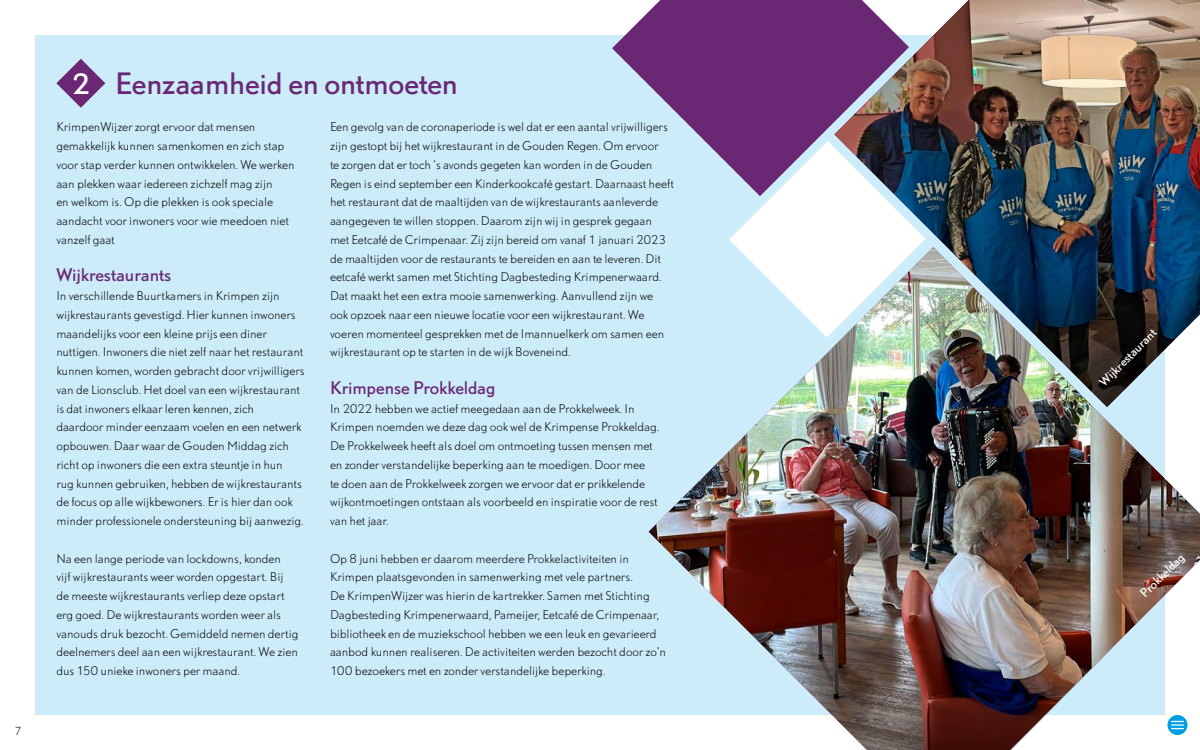
<style>
.page{position:relative;width:1200px;height:750px;background:#fff}
.page>*{position:absolute;margin:0;border:0;box-sizing:border-box;transform-origin:0 0}
.t1{font:27.5px "DTL Nobel T";letter-spacing:-.01em;color:#6a2874}
.t2{font:26.25px "DTL Nobel T";color:#fff}
.t3{font:16.25px "DTL Nobel T";letter-spacing:-.005em;color:#6a2874}
.t4{font:300 11.25px/18.8px "DTL Nobel T";letter-spacing:-.01em;color:#000}
.t5{font:11.25px "DTL Nobel T";color:#fff}
.t6{font:300 10.25px "DTL Nobel T";color:#000}
</style>
<div class="page">
<div style="left:35px;top:35px;width:1130px;height:680px;background:#ccecf9"></div>
<img style="left:909px;top:0;width:291px;height:247px">
<img style="left:649px;top:247px;width:551px;height:488px">
<svg style="left:612px;top:0;width:297px;height:165px;fill:#6a2874"></svg>
<svg style="left:729px;top:141px;width:197px;height:196px"></svg>
<img style="left:725px;top:607px;width:429px;height:143px">
<img style="left:947px;top:247px;width:253px;height:160px">
<svg style="left:56px;top:59px;width:49px;height:49px"></svg>
<p class="t6" style="left:15px;top:724px;width:9px">7</p>
<h1 class="t1" style="left:115px;top:64px;width:344px">Eenzaamheid en ontmoeten</h1>
<p class="t4" style="left:56px;top:117px;width:240px">KrimpenWijzer zorgt ervoor dat mensen gemakkelijk kunnen samenkomen en zich stap voor stap verder kunnen ontwikkelen. We werken aan plekken waar iedereen zichzelf mag zijn<br>en welkom is. Op die plekken is ook speciale aandacht voor inwoners voor wie meedoen niet vanzelf gaat</p>
<h3 class="t3" style="left:56px;top:264px;width:116px">Wijkrestaurants</h3>
<p class="t4" style="left:56px;top:286px;width:250px">In verschillende Buurtkamers in Krimpen zijn wijkrestaurants gevestigd. Hier kunnen inwoners maandelijks voor een kleine prijs een diner nuttigen. Inwoners die niet zelf naar het restaurant kunnen komen, worden gebracht door vrijwilligers van de Lionsclub. Het doel van een wijkrestaurant is dat inwoners elkaar leren kennen, zich<br>daardoor minder eenzaam voelen en een netwerk opbouwen. Daar waar de Gouden Middag zich richt op inwoners die een extra steuntje in hun<br>rug kunnen gebruiken, hebben de wijkrestaurants de focus op alle wijkbewoners. Er is hier dan ook minder professionele ondersteuning bij aanwezig.</p>
<p class="t4" style="left:56px;top:549px;width:244px">Na een lange periode van lockdowns, konden<br>vijf wijkrestaurants weer worden opgestart. Bij de meeste wijkrestaurants verliep deze opstart erg goed. De wijkrestaurants worden weer als vanouds druk bezocht. Gemiddeld nemen dertig deelnemers deel aan een wijkrestaurant. We zien dus 150 unieke inwoners per maand.</p>
<h2 class="t2" style="left:72px;top:66px;width:20px">2</h2>
<p class="t4" style="left:330px;top:118px;width:345px">Een gevolg van de coronaperiode is wel dat er een aantal vrijwilligers zijn gestopt bij het wijkrestaurant in de Gouden Regen. Om ervoor<br>te zorgen dat er toch ’s avonds gegeten kan worden in de Gouden Regen is eind september een Kinderkookcafé gestart. Daarnaast heeft het restaurant dat de maaltijden van de wijkrestaurants aanleverde aangegeven te willen stoppen. Daarom zijn wij in gesprek gegaan met Eetcafé de Crimpenaar. Zij zijn bereid om vanaf 1 januari 2023 de maaltijden voor de restaurants te bereiden en aan te leveren. Dit eetcafé werkt samen met Stichting Dagbesteding Krimpenerwaard.<br>Dat maakt het een extra mooie samenwerking. Aanvullend zijn we ook opzoek naar een nieuwe locatie voor een wijkrestaurant. We voeren momenteel gesprekken met de Imannuelkerk om samen een wijkrestaurant op te starten in de wijk Boveneind.</p>
<h3 class="t3" style="left:330px;top:376px;width:167px">Krimpense Prokkeldag</h3>
<p class="t4" style="left:330px;top:399px;width:331px">In 2022 hebben we actief meegedaan aan de Prokkelweek. In Krimpen noemden we deze dag ook wel de Krimpense Prokkeldag.<br>De Prokkelweek heeft als doel om ontmoeting tussen mensen met en zonder verstandelijke beperking aan te moedigen. Door mee<br>te doen aan de Prokkelweek zorgen we ervoor dat er prikkelende wijkontmoetingen ontstaan als voorbeeld en inspiratie voor de rest van het jaar.</p>
<p class="t4" style="left:330px;top:549px;width:338px">Op 8 juni hebben er daarom meerdere Prokkelactiviteiten in Krimpen plaatsgevonden in samenwerking met vele partners.<br>De KrimpenWijzer was hierin de kartrekker. Samen met Stichting Dagbesteding Krimpenerwaard, Pameijer, Eetcafé de Crimpenaar, bibliotheek en de muziekschool hebben we een leuk en gevarieerd aanbod kunnen realiseren. De activiteiten werden bezocht door zo’n 100 bezoekers met en zonder verstandelijke beperking.</p>
<p class="t5" style="left:1137px;top:590px;width:59px;rotate:-45deg">Prokkeldag</p>
<p class="t5" style="left:1096px;top:378px;width:76px;rotate:-45deg">Wijkrestaurant</p>
</div>
